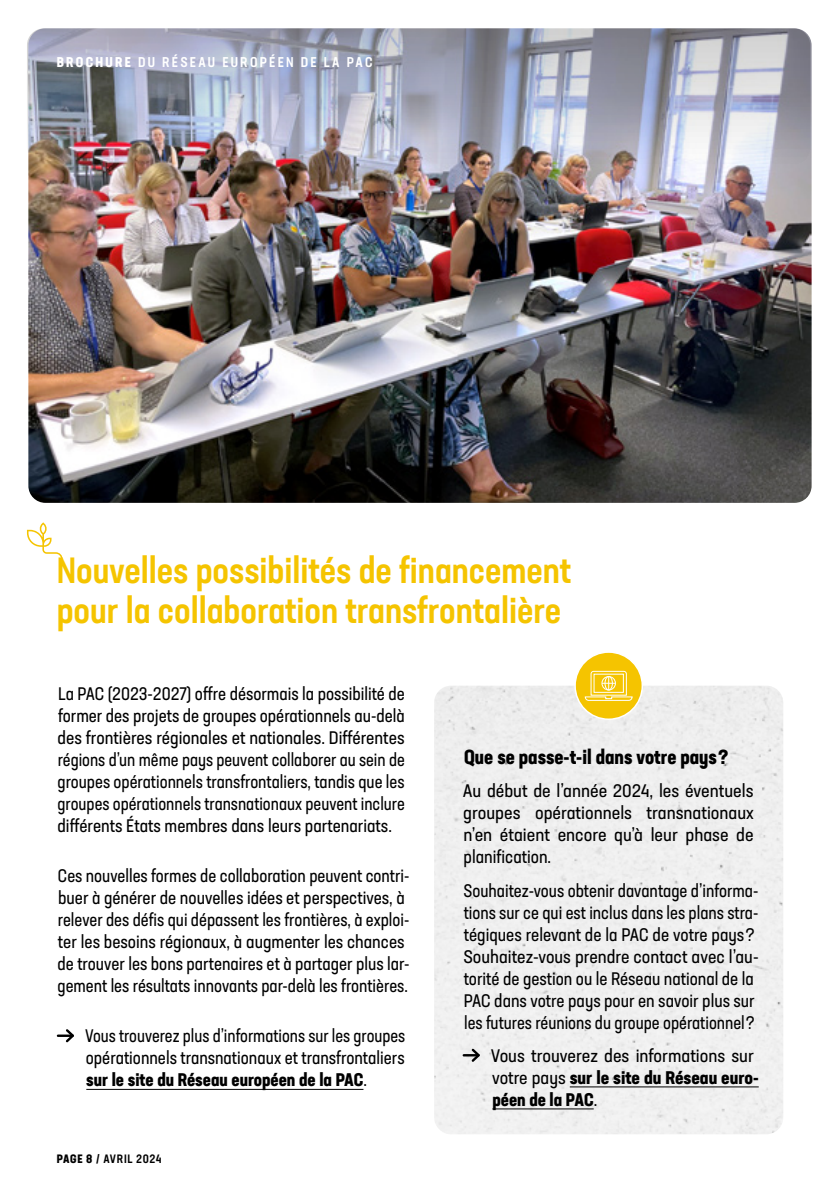
<style>
.page{position:relative;width:840px;height:1191px;background:#fff}
.page>*{position:absolute;margin:0;border:0;box-sizing:border-box;transform-origin:0 0}
.Headline_18pt{font:500 condensed 36px/40px "Neusa Next Std";color:#f5c400}
.DID_YOU_KNOW{font:700 condensed 20px "Neusa Next Std";color:#000}
.Lauftext{font:condensed 18px/22px "Neusa Next Std";color:#000}
.TEXTE_BULLET{font:condensed 18px/22px "Neusa Next Std";color:#000;text-align:justify;scale:.95 1}
.Lauftext-2{font:condensed 18px/22px "Neusa Next Std";color:#000;text-align:justify;scale:1.05 1}
.TEXTE_BULLET-2{font:condensed 18px/22px "Neusa Next Std";color:#000;scale:1.05 1}
.EN_TETE{font:500 condensed 14px "Neusa Next Std";letter-spacing:.16em;color:#fff}
.t1{font:500 condensed 12px "Neusa Next Std";letter-spacing:.05em;color:#000}
.s1{font-weight:700}
</style>
<div class="page">
<img style="left:28px;top:28px;width:783px;height:475px">
<img style="left:27px;top:28px;width:782px;height:136px;border-radius:17px">
<div style="left:434px;top:686px;width:348px;height:448px;background:#efefef"></div>
<hr style="left:86px;top:1089px;width:277px;height:1px;background:#000">
<hr style="left:58px;top:1034px;width:15px;height:3px;background:#000">
<svg style="left:64px;top:1029px;width:10px;height:13px"></svg>
<hr style="left:569px;top:1086px;width:189px;height:1px;background:#000">
<hr style="left:492px;top:1108px;width:101px;height:1px;background:#000">
<svg style="left:463px;top:1048px;width:16px;height:14px"></svg>
<div style="left:574px;top:652px;width:68px;height:67px;background:#f5c400;border-radius:50%"></div>
<svg style="left:584px;top:671px;width:48px;height:30px"></svg>
<div style="left:574px;top:651px;width:68px;height:69px;border:2px solid #fff;border-radius:50%"></div>
<svg style="left:27px;top:522px;width:36px;height:38px"></svg>
<p class="EN_TETE" style="left:57px;top:54px;width:317px"><span class="s1">BROCHURE</span> DU RÉSEAU EUROPÉEN DE LA PAC</p>
<p class="Headline_18pt" style="left:57px;top:550px;width:515px">Nouvelles possibilités de financement pour la collaboration transfrontalière</p>
<p class="Lauftext" style="left:57px;top:682px;width:348px;text-align:justify">La PAC (2023-2027) offre désormais la possibilité de former des projets de groupes opérationnels au-delà des frontières régionales et nationales. Différentes régions d’un même pays peuvent collaborer au sein de groupes opérationnels transfrontaliers, tandis que les groupes opérationnels transnationaux peuvent inclure différents États membres dans leurs partenariats.</p>
<p class="Lauftext" style="left:57px;top:864px;width:353px">Ces nouvelles formes de collaboration peuvent contri&shy;buer à générer de nouvelles idées et perspectives, à relever des défis qui dépassent les frontières, à exploi&shy;ter les besoins régionaux, à augmenter les chances de trouver les bons partenaires et à partager plus lar&shy;gement les résultats innovants par-delà les frontières.</p>
<p class="TEXTE_BULLET" style="left:85px;top:1024px;width:338px">Vous trouverez plus d’informations sur les groupes opérationnels transnationaux et transfrontaliers <span class="s1">sur le site du Réseau européen de la PAC</span>.</p>
<p class="t1" style="left:57px;top:1151px;width:106px"><span class="s1">PAGE 8</span> / AVRIL 2024</p>
<p class="DID_YOU_KNOW" style="left:463px;top:744px;width:266px">Que se passe-t-il dans votre pays ?</p>
<p class="Lauftext-2" style="left:462px;top:779px;width:278px">Au début de l’année 2024, les éventuels groupes opérationnels transnationaux n’en étaient encore qu’à leur phase de planification.</p>
<p class="Lauftext" style="left:463px;top:879px;width:296px">Souhaitez-vous obtenir davantage d’informa&shy;tions sur ce qui est inclus dans les plans stra&shy;tégiques relevant de la PAC de votre pays ?<br>Souhaitez-vous prendre contact avec l’au&shy;torité de gestion ou le Réseau national de la PAC dans votre pays pour en savoir plus sur les futures réunions du groupe opérationnel ?</p>
<p class="TEXTE_BULLET-2" style="left:490px;top:1044px;width:256px">Vous trouverez des informations sur votre pays <span class="s1">sur le site du Réseau euro&shy;péen de la PAC</span>.</p>
</div>
